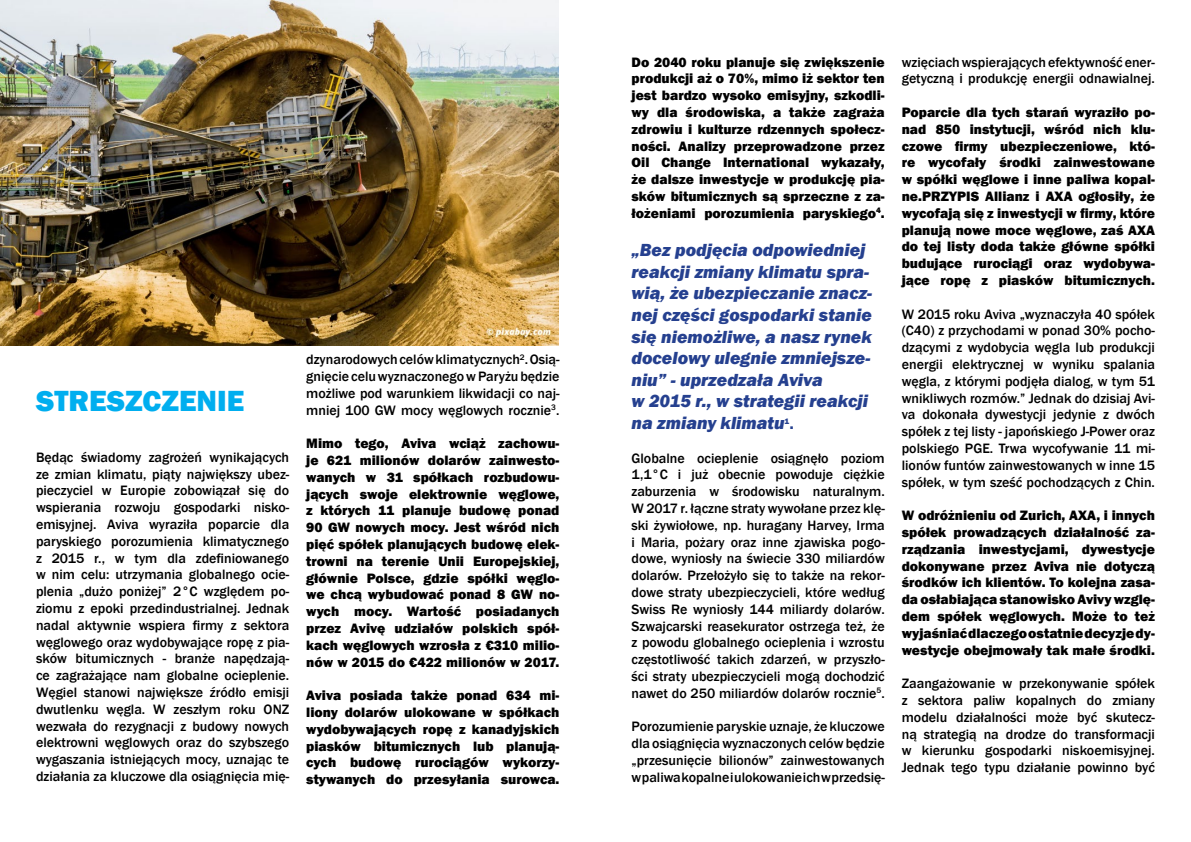
<style>
.page{position:relative;width:1191px;height:842px;background:#fff}
.page>*{position:absolute;margin:0;border:0;box-sizing:border-box;transform-origin:0 0}
.t1{font:800 30px "Franklin Gothic";color:#00aeef}
.t2{font:italic 800 18px/21.6px "Franklin Gothic";color:#25408f}
.t3{font:500 14px/16.8px "Franklin Gothic";color:#000;text-align:justify}
.t4{font:800 14px/16.8px "Franklin Gothic";color:#000;text-align:justify}
.s1{font-style:normal;font-size:14px}
</style>
<div class="page">
<img style="left:0;top:0;width:559px;height:346px">
<h1 class="t1" style="left:36px;top:382px;width:210px">STRESZCZENIE</h1>
<p class="t3" style="left:36px;top:449px;width:255px">Będąc świadomy zagrożeń wynikających ze zmian klimatu, piąty największy ubez&shy;pieczyciel w Europie zobowiązał się do wspierania rozwoju gospodarki nisko&shy;emisyjnej. Aviva wyraziła poparcie dla paryskiego porozumienia klimatycznego z 2015 r., w tym dla zdefiniowanego w nim celu: utrzymania globalnego ocie&shy;plenia „dużo poniżej” 2°C względem po&shy;ziomu z epoki przedindustrialnej. Jednak nadal aktywnie wspiera firmy z sektora węglowego oraz wydobywające ropę z pia&shy;sków bitumicznych - branże napędzają&shy;ce zagrażające nam globalne ocieplenie.<br>Węgiel stanowi największe źródło emisji dwutlenku węgla. W zeszłym roku ONZ wezwała do rezygnacji z budowy nowych elektrowni węglowych oraz do szybszego wygaszania istniejących mocy, uznając te działania za kluczowe dla osiągnięcia mię-</p>
<p class="t3" style="left:306px;top:351px;width:255px">dzynarodowych celów klimatycznych<sup>2</sup>. Osią&shy;gnięcie celu wyznaczonego w Paryżu będzie możliwe pod warunkiem likwidacji co naj&shy;mniej 100 GW mocy węglowych rocznie<sup>3</sup>.</p>
<p class="t4" style="left:306px;top:435px;width:255px">Mimo tego, Aviva wciąż zachowu&shy;je 621 milionów dolarów zainwesto&shy;wanych w 31 spółkach rozbudowu&shy;jących swoje elektrownie węglowe, z których 11 planuje budowę ponad 90 GW nowych mocy. Jest wśród nich pięć spółek planujących budowę elek&shy;trowni na terenie Unii Europejskiej, głównie Polsce, gdzie spółki węglo&shy;we chcą wybudować ponad 8 GW no&shy;wych mocy. Wartość posiadanych przez Avivę udziałów polskich spół&shy;kach węglowych wzrosła z €310 milio&shy;nów w 2015 do €422 milionów w 2017.</p>
<p class="t4" style="left:306px;top:687px;width:255px">Aviva posiada także ponad 634 mi&shy;liony dolarów ulokowane w spółkach wydobywających ropę z kanadyjskich piasków bitumicznych lub planują&shy;cych budowę rurociągów wykorzy&shy;stywanych do przesyłania surowca.</p>
<p class="t4" style="left:631px;top:53px;width:255px">Do 2040 roku planuje się zwiększenie produkcji aż o 70%, mimo iż sektor ten jest bardzo wysoko emisyjny, szkodli&shy;wy dla środowiska, a także zagraża zdrowiu i kulturze rdzennych społecz&shy;ności. Analizy przeprowadzone przez Oil Change International wykazały, że dalsze inwestycje w produkcję pia&shy;sków bitumicznych są sprzeczne z za&shy;łożeniami porozumienia paryskiego<sup>4</sup>.</p>
<p class="t2" style="left:631px;top:239px;width:242px">„Bez podjęcia odpowiedniej reakcji zmiany klimatu spra&shy;wią, że ubezpieczanie znacz&shy;nej części gospodarki stanie się niemożliwe, a nasz rynek docelowy ulegnie zmniejsze&shy;niu” - uprzedzała Aviva<br>w 2015 r., w strategii reakcji na zmiany klimatu<sup>1</sup><span class="s1">.</span></p>
<p class="t3" style="left:631px;top:450px;width:255px">Globalne ocieplenie osiągnęło poziom 1,1°C i już obecnie powoduje ciężkie zaburzenia w środowisku naturalnym.<br>W 2017 r. łączne straty wywołane przez klę&shy;ski żywiołowe, np. huragany Harvey, Irma i Maria, pożary oraz inne zjawiska pogo&shy;dowe, wyniosły na świecie 330 miliardów dolarów. Przełożyło się to także na rekor&shy;dowe straty ubezpieczycieli, które według Swiss Re wyniosły 144 miliardy dolarów.<br>Szwajcarski reasekurator ostrzega też, że z powodu globalnego ocieplenia i wzrostu częstotliwość takich zdarzeń, w przyszło&shy;ści straty ubezpieczycieli mogą dochodzić nawet do 250 miliardów dolarów rocznie<sup>5</sup>.</p>
<p class="t3" style="left:631px;top:718px;width:255px">Porozumienie paryskie uznaje, że kluczowe dla osiągnięcia wyznaczonych celów będzie „przesunięcie bilionów” zainwestowanych w paliwa kopalne i ulokowanie ich w przedsię-</p>
<p class="t3" style="left:901px;top:54px;width:255px">wzięciach wspierających efektywność ener&shy;getyczną i produkcję energii odnawialnej.</p>
<p class="t4" style="left:901px;top:104px;width:255px">Poparcie dla tych starań wyraziło po&shy;nad 850 instytucji, wśród nich klu&shy;czowe firmy ubezpieczeniowe, któ&shy;re wycofały środki zainwestowane w spółki węglowe i inne paliwa kopal&shy;ne.PRZYPIS Allianz i AXA ogłosiły, że wycofają się z inwestycji w firmy, które planują nowe moce węglowe, zaś AXA do tej listy doda także główne spółki budujące rurociągi oraz wydobywa&shy;jące ropę z piasków bitumicznych.</p>
<p class="t3" style="left:901px;top:306px;width:255px">W 2015 roku Aviva „wyznaczyła 40 spółek (C40) z przychodami w ponad 30% pocho&shy;dzącymi z wydobycia węgla lub produkcji energii elektrycznej w wyniku spalania węgla, z którymi podjęła dialog, w tym 51 wnikliwych rozmów.” Jednak do dzisiaj Avi&shy;va dokonała dywestycji jedynie z dwóch spółek z tej listy - japońskiego J-Power oraz polskiego PGE. Trwa wycofywanie 11 mi&shy;lionów funtów zainwestowanych w inne 15 spółek, w tym sześć pochodzących z Chin.</p>
<p class="t4" style="left:901px;top:507px;width:255px">W odróżnieniu od Zurich, AXA, i innych spółek prowadzących działalność za&shy;rządzania inwestycjami, dywestycje dokonywane przez Aviva nie dotyczą środków ich klientów. To kolejna zasa&shy;da osłabiająca stanowisko Avivy wzglę&shy;dem spółek węglowych. Może to też wyjaśniać dlaczego ostatnie decyzje dy&shy;westycje obejmowały tak małe środki.</p>
<p class="t3" style="left:901px;top:675px;width:255px">Zaangażowanie w przekonywanie spółek z sektora paliw kopalnych do zmiany modelu działalności może być skutecz&shy;ną strategią na drodze do transformacji w kierunku gospodarki niskoemisyjnej.<br>Jednak tego typu działanie powinno być</p>
</div>
